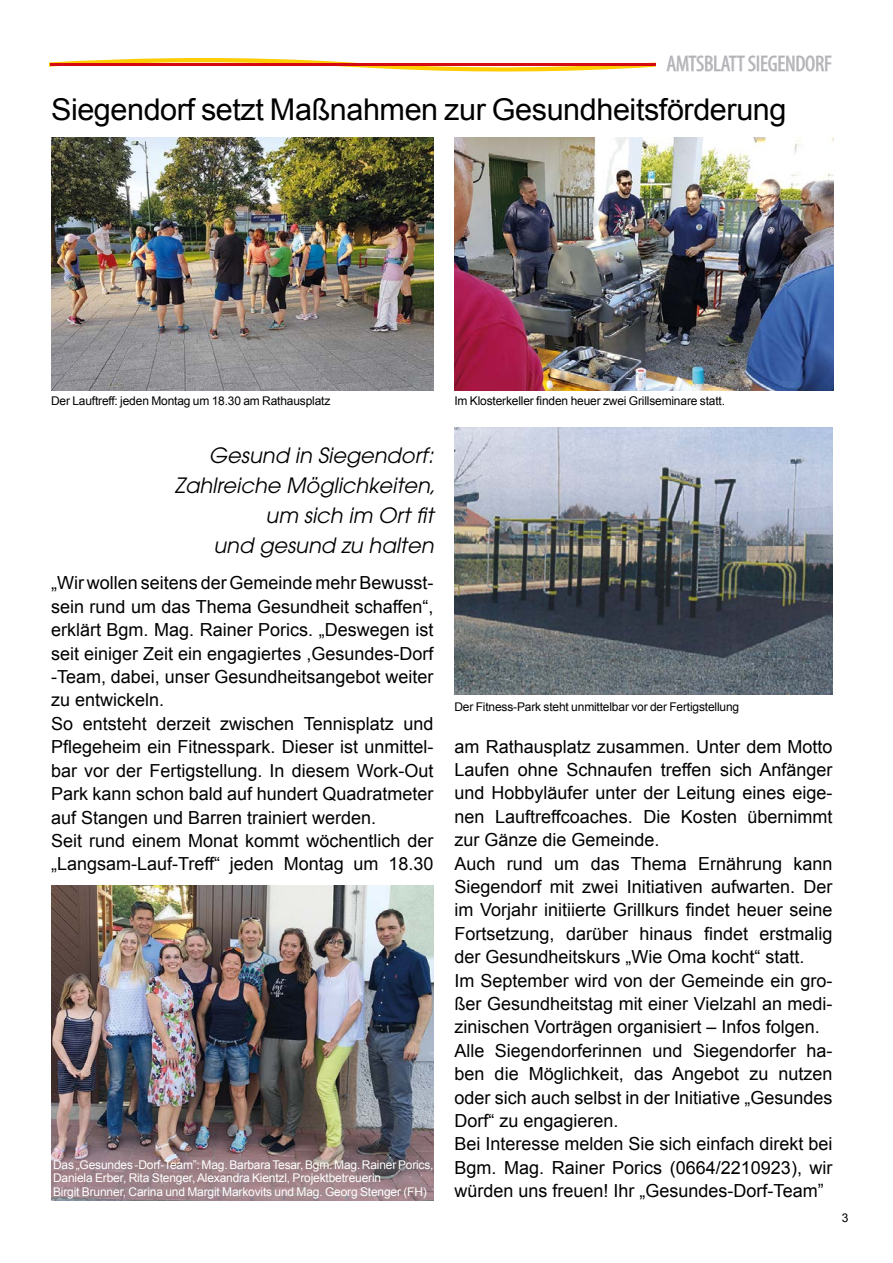
<style>
.page{position:relative;width:893px;height:1263px;background:#fff}
.page>*{position:absolute;margin:0;border:0;box-sizing:border-box;transform-origin:0 0}
.t1{font:30px "Arial";letter-spacing:-.015em;color:#000}
.t2{font:condensed 22.5px "Myriad Pro";letter-spacing:-.01em;color:#b2b2b6}
.t3{font:italic 21px/30px "Avant Garde";color:#000;text-align:right}
.t4{font:18px/23.4px "Arial";color:#000}
.t5{font:12px/13.5px "Arial";letter-spacing:-.015em;color:#fff}
.t6{font:12px "Arial";letter-spacing:-.015em;color:#000}
</style>
<div class="page">
<svg style="left:666px;top:55px;width:166px;height:17px"></svg>
<svg style="left:50px;top:58px;width:605px;height:14px"></svg>
<hr style="left:50px;top:63px;width:605px;height:3px;background:#d50911">
<img style="left:51px;top:885px;width:382px;height:315px">
<img style="left:454px;top:428px;width:379px;height:266px">
<img style="left:51px;top:138px;width:382px;height:252px">
<img style="left:454px;top:138px;width:379px;height:252px">
<p class="t2" style="left:666px;top:50px;width:167px">AMTSBLATT SIEGENDORF</p>
<h1 class="t1" style="left:51px;top:89px;width:737px">Siegendorf setzt Maßnahmen zur Gesundheitsförderung</h1>
<p class="t6" style="left:51px;top:393px;width:281px">Der Lauftreff: jeden Montag um 18.30 am Rathausplatz</p>
<p class="t6" style="left:454px;top:393px;width:272px">Im Klosterkeller finden heuer zwei Grillseminare statt.</p>
<p class="t3" style="left:175px;top:440px;width:262px">Gesund in Siegendorf:<br>Zahlreiche Möglichkeiten, um sich im Ort fit<br>und gesund zu halten</p>
<p class="t4" style="left:51px;top:572px;width:384px">„Wir wollen seitens der Gemeinde mehr Bewusst&shy;sein rund um das Thema Gesundheit schaffen“, erklärt Bgm. Mag. Rainer Porics. „Deswegen ist seit einiger Zeit ein engagiertes ,Gesundes-Dorf -Team, dabei, unser Gesundheitsangebot weiter zu entwickeln.<br>So entsteht derzeit zwischen Tennisplatz und Pflegeheim ein Fitnesspark. Dieser ist unmittel&shy;bar vor der Fertigstellung. In diesem Work-Out Park kann schon bald auf hundert Quadratmeter auf Stangen und Barren trainiert werden.<br>Seit rund einem Monat kommt wöchentlich der „Langsam-Lauf-Treff“ jeden Montag um 18.30</p>
<p class="t5" style="left:53px;top:1158px;width:382px">Das „Gesundes -Dorf-Team”: Mag. Barbara Tesar, Bgm. Mag. Rainer Porics,<br>Daniela Erber, Rita Stenger, Alexandra Kientzl, Projektbetreuerin<br>Birgit Brunner, Carina und Margit Markovits und Mag. Georg Stenger (FH)</p>
<p class="t6" style="left:454px;top:699px;width:286px">Der Fitness-Park steht unmittelbar vor der Fertigstellung</p>
<p class="t4" style="left:454px;top:735px;width:380px">am Rathausplatz zusammen. Unter dem Motto Laufen ohne Schnaufen treffen sich Anfänger und Hobbyläufer unter der Leitung eines eige&shy;nen Lauftreffcoaches. Die Kosten übernimmt zur Gänze die Gemeinde.<br>Auch rund um das Thema Ernährung kann Siegendorf mit zwei Initiativen aufwarten. Der im Vorjahr initiierte Grillkurs findet heuer seine Fortsetzung, darüber hinaus findet erstmalig der Gesundheitskurs „Wie Oma kocht“ statt.<br>Im September wird von der Gemeinde ein gro&shy;ßer Gesundheitstag mit einer Vielzahl an medi&shy;zinischen Vorträgen organisiert – Infos folgen.<br>Alle Siegendorferinnen und Siegendorfer ha&shy;ben die Möglichkeit, das Angebot zu nutzen oder sich auch selbst in der Initiative „Gesundes Dorf“ zu engagieren.<br>Bei Interesse melden Sie sich einfach direkt bei Bgm. Mag. Rainer Porics (0664/2210923), wir würden uns freuen! Ihr „Gesundes-Dorf-Team”</p>
<p class="t6" style="left:842px;top:1210px;width:8px">3</p>
</div>
